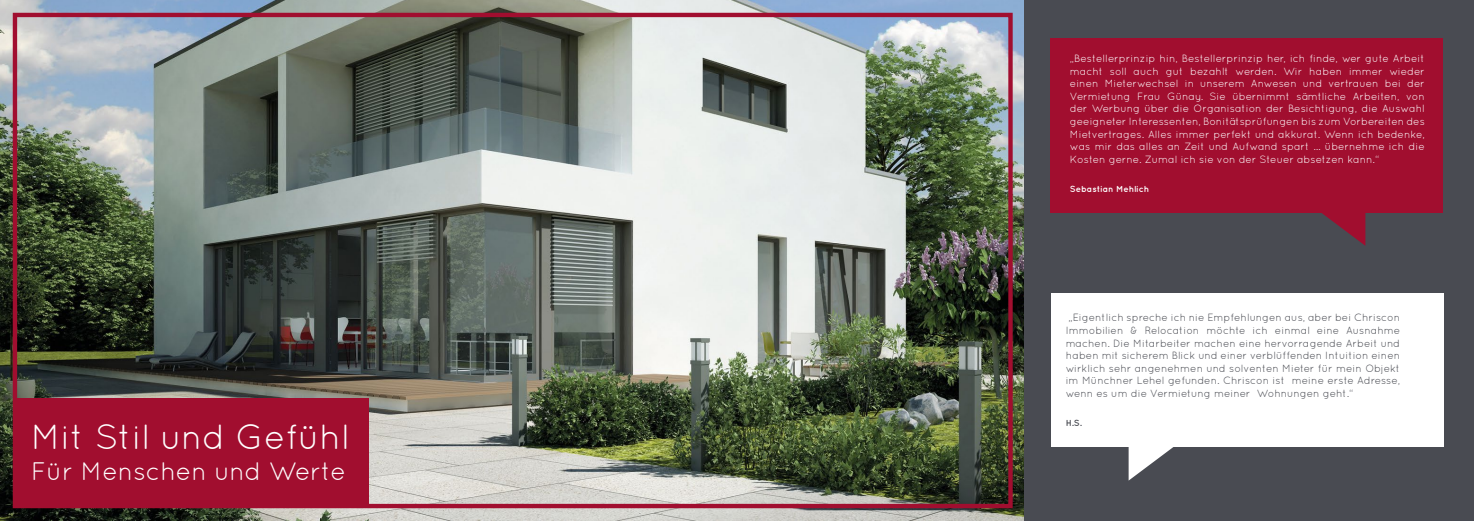
<style>
.page{position:relative;width:1474px;height:521px;background:#fff}
.page>*{position:absolute;margin:0;border:0;box-sizing:border-box;transform-origin:0 0}
.t1{font:35px "Quicksand";color:#fff}
.t2{font:25.38px "Quicksand";color:#fff}
.t3{font:10.5px/12.6px "Quicksand";color:#fff;text-align:justify}
.t4{font:10.5px/12.6px "Quicksand";color:#494b52;text-align:justify}
.t5{font:700 8.75px "Quicksand";color:#fff}
.t6{font:700 8.75px "Quicksand";color:#494b52}
</style>
<div class="page">
<img style="left:0;top:0;width:1024px;height:521px">
<div style="left:1024px;top:0;width:449px;height:521px;background:#494b52"></div>
<svg style="left:1246px;top:212px;width:190px;height:34px"></svg>
<div style="left:1050px;top:38px;width:392px;height:174px;background:#a10e2f"></div>
<svg style="left:1128px;top:447px;width:46px;height:33px"></svg>
<div style="left:1050px;top:293px;width:393px;height:154px;background:#fff"></div>
<div style="left:13px;top:13px;width:999px;height:495px;border:4px solid #a10e2f"></div>
<div style="left:16px;top:399px;width:352px;height:108px;background:#a10e2f"></div>
<h1 class="t1" style="left:31px;top:417px;width:320px">Mit Stil und Gefühl</h1>
<h2 class="t2" style="left:31px;top:457px;width:316px">Für Menschen und Werte</h2>
<p class="t3" style="left:1069px;top:52px;width:356px">„Bestellerprinzip hin, Bestellerprinzip her, ich finde, wer gute Arbeit macht soll auch gut bezahlt werden. Wir haben immer wieder einen Mieterwechsel in unserem Anwesen und vertrauen bei der Vermietung Frau Günay. Sie übernimmt sämtliche Arbeiten, von der Werbung über die Organisation der Besichtigung, die Auswahl geeigneter Interessenten, Bonitätsprüfungen bis zum Vorbereiten des Mietvertrages. Alles immer perfekt und akkurat. Wenn ich bedenke, was mir das alles an Zeit und Aufwand spart … übernehme ich die Kosten gerne. Zumal ich sie von der Steuer absetzen kann.“</p>
<p class="t5" style="left:1069px;top:184px;width:81px">Sebastian Mehlich</p>
<p class="t4" style="left:1065px;top:311px;width:336px">„Eigentlich spreche ich nie Empfehlungen aus, aber bei Chriscon Immobilien &amp; Relocation möchte ich einmal eine Ausnahme machen. Die Mitarbeiter machen eine hervorragende Arbeit und haben mit sicherem Blick und einer verblüffenden Intuition einen wirklich sehr angenehmen und solventen Mieter für mein Objekt im Münchner Lehel gefunden. Chriscon ist meine erste Adresse, wenn es um die Vermietung meiner Wohnungen geht.“</p>
<p class="t6" style="left:1065px;top:418px;width:18px">H.S.</p>
</div>
